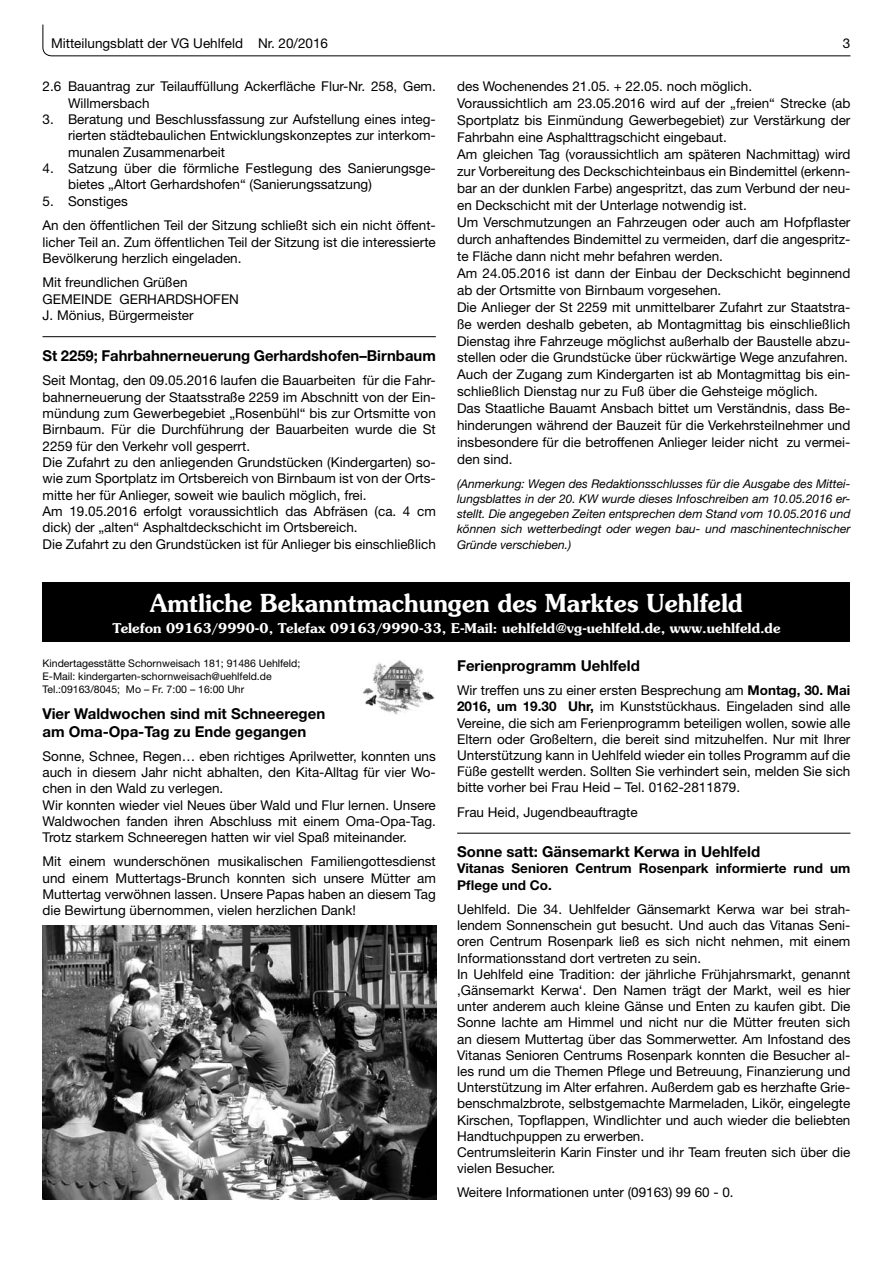
<style>
.page{position:relative;width:893px;height:1263px;background:#fff}
.page>*{position:absolute;margin:0;border:0;box-sizing:border-box;transform-origin:0 0}
.t1{font:600 24.75px "Souvenir";color:#fff;scale:.95 1}
.t2{font:700 15px/18px "Helvetica Neue";color:#000}
.t3{font:13.5px/16.2px "Helvetica Neue";color:#000}
.t4{font:600 13.5px "Souvenir";color:#fff}
.t5{font:700 13.5px/16.2px "Helvetica Neue";color:#000}
.t6{font:italic 12px/15.1px "Helvetica Neue";color:#000;text-align:justify}
.t7{font:10.5px/12.6px "Helvetica Neue";color:#000}
.s1{font-weight:700}
</style>
<div class="page">
<svg style="left:42px;top:24px;width:809px;height:33px"></svg>
<hr style="left:43px;top:336px;width:393px;height:1px;background:#000">
<div style="left:43px;top:583px;width:807px;height:59px;background:#000"></div>
<img style="left:363px;top:660px;width:72px;height:54px">
<img style="left:43px;top:926px;width:393px;height:273px">
<hr style="left:457px;top:833px;width:393px;height:1px;background:#000">
<p class="t3" style="left:51px;top:36px;width:279px">Mitteilungsblatt der VG Uehlfeld Nr. 20/2016</p>
<p class="t3" style="left:843px;top:36px;width:9px">3</p>
<p class="t3" style="left:68px;top:80px;width:369px;text-indent:-26px">2.6 Bauantrag zur Teilauffüllung Ackerfläche Flur-Nr. 258, Gem.<br>Willmersbach</p>
<p class="t3" style="left:68px;top:112px;width:369px;text-align:justify;text-indent:-26px">3. Beratung und Beschlussfassung zur Aufstellung eines integ&shy;rierten städtebaulichen Entwicklungskonzeptes zur interkom&shy;munalen Zusammenarbeit</p>
<p class="t3" style="left:68px;top:161px;width:369px;text-indent:-26px">4. Satzung über die förmliche Festlegung des Sanierungsge&shy;bietes „Altort Gerhardshofen“ (Sanierungssatzung)</p>
<p class="t3" style="left:43px;top:190px;width:395px;line-height:24.6px">5. Sonstiges<br>An den öffentlichen Teil der Sitzung schließt sich ein nicht öffent-</p>
<p class="t3" style="left:43px;top:235px;width:395px">licher Teil an. Zum öffentlichen Teil der Sitzung ist die interessierte<br>Bevölkerung herzlich eingeladen.</p>
<p class="t3" style="left:43px;top:276px;width:198px">Mit freundlichen Grüßen<br>GEMEINDE GERHARDSHOFEN<br>J. Mönius, Bürgermeister</p>
<p class="t2" style="left:43px;top:348px;width:395px">St 2259; Fahrbahnerneuerung Gerhardshofen–Birnbaum</p>
<p class="t3" style="left:43px;top:374px;width:395px">Seit Montag, den 09.05.2016 laufen die Bauarbeiten für die Fahr&shy;bahnerneuerung der Staatsstraße 2259 im Abschnitt von der Ein&shy;mündung zum Gewerbegebiet „Rosenbühl“ bis zur Ortsmitte von Birnbaum. Für die Durchführung der Bauarbeiten wurde die St 2259 für den Verkehr voll gesperrt.<br>Die Zufahrt zu den anliegenden Grundstücken (Kindergarten) so&shy;wie zum Sportplatz im Ortsbereich von Birnbaum ist von der Orts&shy;mitte her für Anlieger, soweit wie baulich möglich, frei.<br>Am 19.05.2016 erfolgt voraussichtlich das Abfräsen (ca. 4 cm dick) der „alten“ Asphaltdeckschicht im Ortsbereich.<br>Die Zufahrt zu den Grundstücken ist für Anlieger bis einschließlich</p>
<p class="t3" style="left:457px;top:79px;width:395px;line-height:17px">des Wochenendes 21.05. + 22.05. noch möglich.<br>Voraussichtlich am 23.05.2016 wird auf der „freien“ Strecke (ab Sportplatz bis Einmündung Gewerbegebiet) zur Verstärkung der Fahrbahn eine Asphalttragschicht eingebaut.<br>Am gleichen Tag (voraussichtlich am späteren Nachmittag) wird zur Vorbereitung des Deckschichteinbaus ein Bindemittel (erkenn&shy;bar an der dunklen Farbe) angespritzt, das zum Verbund der neu&shy;en Deckschicht mit der Unterlage notwendig ist.<br>Um Verschmutzungen an Fahrzeugen oder auch am Hofpflaster durch anhaftendes Bindemittel zu vermeiden, darf die angespritz&shy;te Fläche dann nicht mehr befahren werden.<br>Am 24.05.2016 ist dann der Einbau der Deckschicht beginnend ab der Ortsmitte von Birnbaum vorgesehen.<br>Die Anlieger der St 2259 mit unmittelbarer Zufahrt zur Staatstra&shy;ße werden deshalb gebeten, ab Montagmittag bis einschließlich Dienstag ihre Fahrzeuge möglichst außerhalb der Baustelle abzu&shy;stellen oder die Grundstücke über rückwärtige Wege anzufahren.<br>Auch der Zugang zum Kindergarten ist ab Montagmittag bis ein&shy;schließlich Dienstag nur zu Fuß über die Gehsteige möglich.<br>Das Staatliche Bauamt Ansbach bittet um Verständnis, dass Be&shy;hinderungen während der Bauzeit für die Verkehrsteilnehmer und insbesondere für die betroffenen Anlieger leider nicht zu vermei&shy;den sind.</p>
<p class="t6" style="left:457px;top:477px;width:395px">(Anmerkung: Wegen des Redaktionsschlusses für die Ausgabe des Mittei&shy;lungsblattes in der 20. KW wurde dieses Infoschreiben am 10.05.2016 er&shy;stellt. Die angegeben Zeiten entsprechen dem Stand vom 10.05.2016 und können sich wetterbedingt oder wegen bau- und maschinentechnischer Gründe verschieben.)</p>
<h1 class="t1" style="left:150px;top:593px;width:625px">Amtliche Bekanntmachungen des Marktes Uehlfeld</h1>
<p class="t4" style="left:112px;top:622px;width:670px">Telefon 09163/9990-0, Telefax 09163/9990-33, E-Mail: uehlfeld@vg-uehlfeld.de, www.uehlfeld.de</p>
<p class="t7" style="left:43px;top:658px;width:259px">Kindertagesstätte Schornweisach 181; 91486 Uehlfeld;<br>E-Mail: kindergarten-schornweisach@uehlfeld.de<br>Tel.:09163/8045; Mo – Fr. 7:00 – 16:00 Uhr</p>
<p class="t2" style="left:43px;top:706px;width:284px">Vier Waldwochen sind mit Schneeregen am Oma-Opa-Tag zu Ende gegangen</p>
<p class="t3" style="left:43px;top:749px;width:395px">Sonne, Schnee, Regen… eben richtiges Aprilwetter, konnten uns auch in diesem Jahr nicht abhalten, den Kita-Alltag für vier Wo&shy;chen in den Wald zu verlegen.<br>Wir konnten wieder viel Neues über Wald und Flur lernen. Unsere Waldwochen fanden ihren Abschluss mit einem Oma-Opa-Tag.<br>Trotz starkem Schneeregen hatten wir viel Spaß miteinander.</p>
<p class="t3" style="left:43px;top:855px;width:395px;text-align:justify">Mit einem wunderschönen musikalischen Familiengottesdienst und einem Muttertags-Brunch konnten sich unsere Mütter am Muttertag verwöhnen lassen. Unsere Papas haben an diesem Tag die Bewirtung übernommen, vielen herzlichen Dank!</p>
<p class="t2" style="left:457px;top:658px;width:184px">Ferienprogramm Uehlfeld</p>
<p class="t3" style="left:457px;top:684px;width:395px;text-align:justify">Wir treffen uns zu einer ersten Besprechung am <span class="s1">Montag, 30. Mai 2016, um 19.30 Uhr,</span> im Kunststückhaus. Eingeladen sind alle Vereine, die sich am Ferienprogramm beteiligen wollen, sowie alle Eltern oder Großeltern, die bereit sind mitzuhelfen. Nur mit Ihrer Unterstützung kann in Uehlfeld wieder ein tolles Programm auf die Füße gestellt werden. Sollten Sie verhindert sein, melden Sie sich bitte vorher bei Frau Heid – Tel. 0162-2811879.</p>
<p class="t3" style="left:457px;top:805px;width:182px">Frau Heid, Jugendbeauftragte</p>
<p class="t2" style="left:457px;top:844px;width:305px">Sonne satt: Gänsemarkt Kerwa in Uehlfeld</p>
<p class="t5" style="left:457px;top:862px;width:395px">Vitanas Senioren Centrum Rosenpark informierte rund um<br>Pflege und Co.</p>
<p class="t3" style="left:457px;top:902px;width:395px">Uehlfeld. Die 34. Uehlfelder Gänsemarkt Kerwa war bei strah&shy;lendem Sonnenschein gut besucht. Und auch das Vitanas Seni&shy;oren Centrum Rosenpark ließ es sich nicht nehmen, mit einem Informationsstand dort vertreten zu sein.<br>In Uehlfeld eine Tradition: der jährliche Frühjahrsmarkt, genannt ‚Gänsemarkt Kerwa‘. Den Namen trägt der Markt, weil es hier unter anderem auch kleine Gänse und Enten zu kaufen gibt. Die Sonne lachte am Himmel und nicht nur die Mütter freuten sich an diesem Muttertag über das Sommerwetter. Am Infostand des Vitanas Senioren Centrums Rosenpark konnten die Besucher al&shy;les rund um die Themen Pflege und Betreuung, Finanzierung und Unterstützung im Alter erfahren. Außerdem gab es herzhafte Grie&shy;benschmalzbrote, selbstgemachte Marmeladen, Likör, eingelegte Kirschen, Topflappen, Windlichter und auch wieder die beliebten Handtuchpuppen zu erwerben.<br>Centrumsleiterin Karin Finster und ihr Team freuten sich über die vielen Besucher.</p>
<p class="t3" style="left:457px;top:1186px;width:278px">Weitere Informationen unter (09163) 99 60 - 0.</p>
</div>
